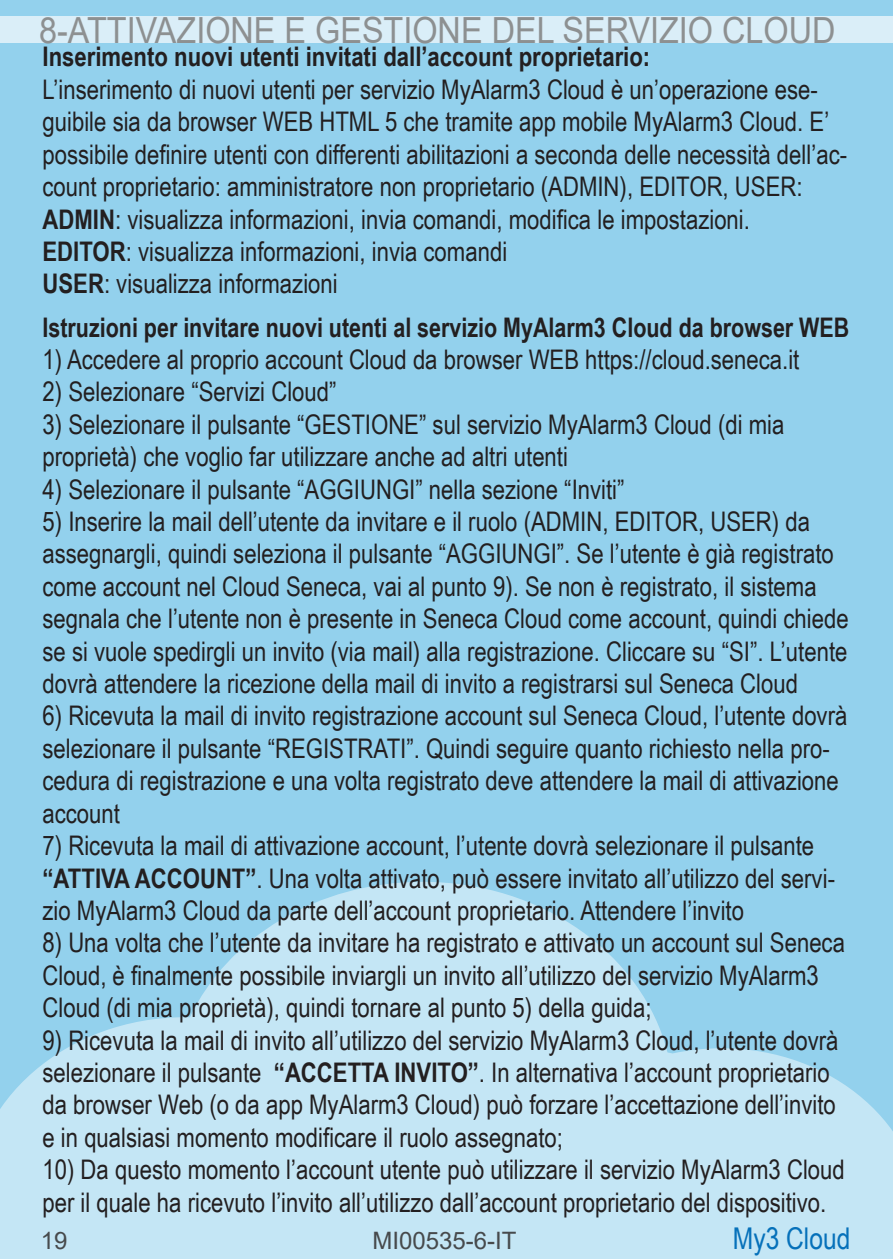
<style>
.page{position:relative;width:893px;height:1259px;background:#93d1ed}
.page>*{position:absolute;margin:0;border:0;box-sizing:border-box;transform-origin:0 0}
.t1{font:36px "Arial";color:#8d9091;scale:.9 1}
.t2{font:30px "Arial Narrow";color:#0671ba}
.t3{font:27px/32.4px "Arial Narrow";color:#231f20}
.t4{font:700 27px "Arial Narrow";color:#231f20}
.t5{font:24px "Arial";color:#474a4c}
.s1{font-weight:700}
</style>
<div class="page">
<svg style="left:0;top:882px;width:893px;height:377px;fill:#c4e6f5"></svg>
<div style="left:0;top:16px;width:893px;height:27px;background:#daeef8"></div>
<h1 class="t1" style="left:39px;top:5px;width:886px">8-ATTIVAZIONE E GESTIONE DEL SERVIZIO CLOUD</h1>
<p class="t4" style="left:43px;top:36px;width:609px">Inserimento nuovi utenti invitati dall’account proprietario:</p>
<p class="t3" style="left:43px;top:72px;width:806px">L’inserimento di nuovi utenti per servizio MyAlarm3 Cloud è un’operazione ese&shy;guibile sia da browser WEB HTML 5 che tramite app mobile MyAlarm3 Cloud. E’ possibile definire utenti con differenti abilitazioni a seconda delle necessità dell’ac&shy;count proprietario: amministratore non proprietario (ADMIN), EDITOR, USER:<br><span class="s1">ADMIN</span>: visualizza informazioni, invia comandi, modifica le impostazioni.<br><span class="s1">EDITOR</span>: visualizza informazioni, invia comandi<br><span class="s1">USER</span>: visualizza informazioni</p>
<p class="t4" style="left:43px;top:306px;width:808px">Istruzioni per invitare nuovi utenti al servizio MyAlarm3 Cloud da browser WEB</p>
<p class="t3" style="left:43px;top:342px;width:758px">1) Accedere al proprio account Cloud da browser WEB https://cloud.seneca.it</p>
<p class="t3" style="left:43px;top:375px;width:296px">2) Selezionare “Servizi Cloud”</p>
<p class="t3" style="left:43px;top:407px;width:743px">3) Selezionare il pulsante “GESTIONE” sul servizio MyAlarm3 Cloud (di mia proprietà) che voglio far utilizzare anche ad altri utenti</p>
<p class="t3" style="left:43px;top:472px;width:584px">4) Selezionare il pulsante “AGGIUNGI” nella sezione “Inviti”</p>
<p class="t3" style="left:43px;top:504px;width:808px">5) Inserire la mail dell’utente da invitare e il ruolo (ADMIN, EDITOR, USER) da assegnargli, quindi seleziona il pulsante “AGGIUNGI”. Se l’utente è già registrato come account nel Cloud Seneca, vai al punto 9). Se non è registrato, il sistema segnala che l’utente non è presente in Seneca Cloud come account, quindi chiede se si vuole spedirgli un invito (via mail) alla registrazione. Cliccare su “SI”. L’utente dovrà attendere la ricezione della mail di invito a registrarsi sul Seneca Cloud</p>
<p class="t3" style="left:43px;top:699px;width:806px">6) Ricevuta la mail di invito registrazione account sul Seneca Cloud, l’utente dovrà selezionare il pulsante “REGISTRATI”. Quindi seguire quanto richiesto nella pro&shy;cedura di registrazione e una volta registrato deve attendere la mail di attivazione account</p>
<p class="t3" style="left:42px;top:828px;width:794px">7) Ricevuta la mail di attivazione account, l’utente dovrà selezionare il pulsante <span class="s1">“ATTIVA ACCOUNT”</span>. Una volta attivato, può essere invitato all’utilizzo del servi&shy;zio MyAlarm3 Cloud da parte dell’account proprietario. Attendere l’invito</p>
<p class="t3" style="left:42px;top:925px;width:804px">8) Una volta che l’utente da invitare ha registrato e attivato un account sul Seneca<br>Cloud, è finalmente possibile inviargli un invito all’utilizzo del servizio MyAlarm3<br>Cloud (di mia proprietà), quindi tornare al punto 5) della guida;</p>
<p class="t3" style="left:42px;top:1023px;width:798px">9) Ricevuta la mail di invito all’utilizzo del servizio MyAlarm3 Cloud, l’utente dovrà selezionare il pulsante <span class="s1">“ACCETTA INVITO”</span>. In alternativa l’account proprietario da browser Web (o da app MyAlarm3 Cloud) può forzare l’accettazione dell’invito e in qualsiasi momento modificare il ruolo assegnato;</p>
<p class="t3" style="left:42px;top:1152px;width:804px">10) Da questo momento l’account utente può utilizzare il servizio MyAlarm3 Cloud per il quale ha ricevuto l’invito all’utilizzo dall’account proprietario del dispositivo.</p>
<p class="t5" style="left:41px;top:1223px;width:28px">19</p>
<p class="t5" style="left:372px;top:1223px;width:146px">MI00535-6-IT</p>
<p class="t2" style="left:733px;top:1216px;width:119px">My3 Cloud</p>
</div>
